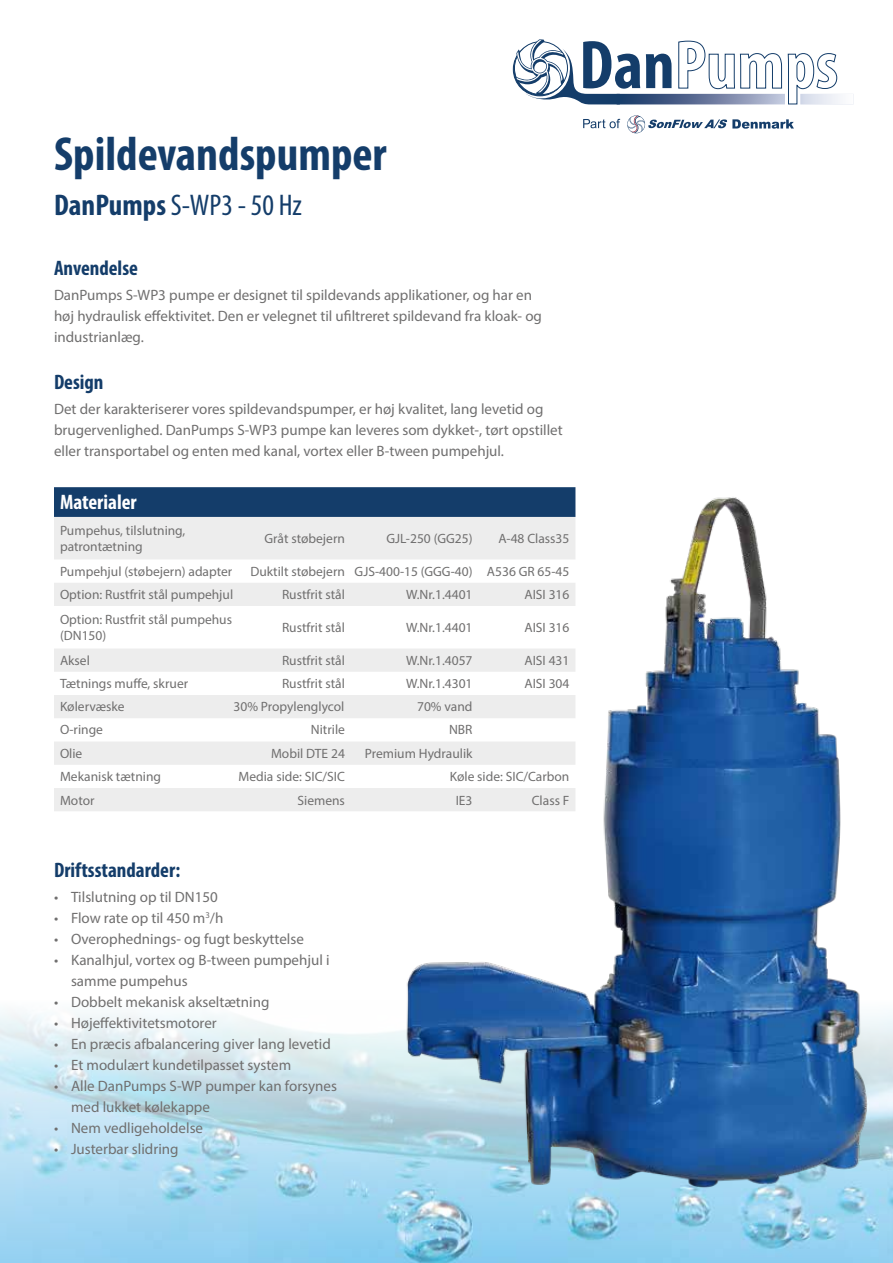
<style>
.page{position:relative;width:893px;height:1263px;background:#fff}
.page>*{position:absolute;margin:0;border:0;box-sizing:border-box;transform-origin:0 0}
.t1{font:700 condensed 48px "Myriad Pro";color:#143d6a}
.t2{font:condensed 30px "Myriad Pro";color:#143d6a}
.t3{font:700 condensed 21px "Myriad Pro";color:#143d6a}
.t4{font:700 condensed 21px "Myriad Pro";color:#fff}
.t5{font:15px/21px "Myriad Pro";color:#706f6f}
.t6{font:13.5px/16.2px "Myriad Pro";color:#706f6f}
.s1{font-weight:700}
</style>
<div class="page">
<img style="left:0;top:1012px;width:893px;height:251px">
<img style="left:370px;top:487px;width:523px;height:725px">
<svg style="left:640px;top:94px;width:38px;height:10px"></svg>
<div style="left:800px;top:94px;width:53px;height:10px;background:#f7f8fb"></div>
<svg style="left:515px;top:39px;width:125px;height:65px"></svg>
<svg style="left:646px;top:54px;width:25px;height:34px"></svg>
<svg style="left:678px;top:40px;width:159px;height:65px"></svg>
<svg style="left:627px;top:115px;width:167px;height:18px"></svg>
<svg style="left:583px;top:119px;width:37px;height:9px"></svg>
<div style="left:54px;top:487px;width:521px;height:30px;background:#143d6a"></div>
<svg style="left:54px;top:517px;width:521px;height:294px;fill:#ededed"></svg>
<h1 class="t1" style="left:54px;top:124px;width:334px">Spildevandspumper</h1>
<h2 class="t2" style="left:54px;top:187px;width:250px"><span class="s1">DanPumps</span> S-WP3 - 50 Hz</h2>
<h3 class="t3" style="left:54px;top:255px;width:85px">Anvendelse</h3>
<p class="t5" style="left:54px;top:285px;width:489px">DanPumps S-WP3 pumpe er designet til spildevands applikationer, og har en høj hydraulisk effektivitet. Den er velegnet til ufiltreret spildevand fra kloak- og industrianlæg.</p>
<h3 class="t3" style="left:54px;top:369px;width:51px">Design</h3>
<p class="t5" style="left:54px;top:398px;width:510px">Det der karakteriserer vores spildevandspumper, er høj kvalitet, lang levetid og brugervenlighed. DanPumps S-WP3 pumpe kan leveres som dykket-, tørt opstillet eller transportabel og enten med kanal, vortex eller B-tween pumpehjul.</p>
<h3 class="t4" style="left:60px;top:489px;width:78px">Materialer</h3>
<p class="t6" style="left:60px;top:522px;width:127px">Pumpehus, tilslutning, patrontætning</p>
<p class="t6" style="left:264px;top:530px;width:82px">Gråt støbejern</p>
<p class="t6" style="left:386px;top:530px;width:88px">GJL-250 (GG25)</p>
<p class="t6" style="left:498px;top:530px;width:73px">A-48 Class35</p>
<p class="t6" style="left:60px;top:563px;width:174px">Pumpehjul (støbejern) adapter</p>
<p class="t6" style="left:250px;top:563px;width:321px">Duktilt støbejern GJS-400-15 (GGG-40) A536 GR 65-45</p>
<p class="t6" style="left:60px;top:586px;width:175px">Option: Rustfrit stål pumpehjul</p>
<p class="t6" style="left:282px;top:586px;width:64px">Rustfrit stål</p>
<p class="t6" style="left:406px;top:586px;width:68px">W.Nr.1.4401</p>
<p class="t6" style="left:524px;top:586px;width:47px">AISI 316</p>
<p class="t6" style="left:60px;top:611px;width:174px">Option: Rustfrit stål pumpehus (DN150)</p>
<p class="t6" style="left:282px;top:619px;width:64px">Rustfrit stål</p>
<p class="t6" style="left:406px;top:619px;width:68px">W.Nr.1.4401</p>
<p class="t6" style="left:524px;top:619px;width:47px">AISI 316</p>
<p class="t6" style="left:60px;top:652px;width:31px">Aksel</p>
<p class="t6" style="left:282px;top:652px;width:64px">Rustfrit stål</p>
<p class="t6" style="left:406px;top:652px;width:68px">W.Nr.1.4057</p>
<p class="t6" style="left:524px;top:652px;width:47px">AISI 431</p>
<p class="t6" style="left:60px;top:675px;width:130px">Tætnings muffe, skruer</p>
<p class="t6" style="left:282px;top:675px;width:64px">Rustfrit stål</p>
<p class="t6" style="left:406px;top:675px;width:68px">W.Nr.1.4301</p>
<p class="t6" style="left:524px;top:675px;width:47px">AISI 304</p>
<p class="t6" style="left:60px;top:698px;width:66px">Kølervæske</p>
<p class="t6" style="left:234px;top:698px;width:112px">30% Propylenglycol</p>
<p class="t6" style="left:417px;top:698px;width:57px">70% vand</p>
<p class="t6" style="left:60px;top:721px;width:45px">O-ringe</p>
<p class="t6" style="left:311px;top:721px;width:36px">Nitrile</p>
<p class="t6" style="left:449px;top:721px;width:25px">NBR</p>
<p class="t6" style="left:60px;top:745px;width:24px">Olie</p>
<p class="t6" style="left:271px;top:745px;width:75px">Mobil DTE 24</p>
<p class="t6" style="left:365px;top:745px;width:109px">Premium Hydraulik</p>
<p class="t6" style="left:60px;top:768px;width:103px">Mekanisk tætning</p>
<p class="t6" style="left:238px;top:768px;width:108px">Media side: SIC/SIC</p>
<p class="t6" style="left:450px;top:768px;width:121px">Køle side: SIC/Carbon</p>
<p class="t6" style="left:60px;top:792px;width:36px">Motor</p>
<p class="t6" style="left:297px;top:792px;width:49px">Siemens</p>
<p class="t6" style="left:456px;top:792px;width:18px">IE3</p>
<p class="t6" style="left:532px;top:792px;width:39px">Class F</p>
<h3 class="t3" style="left:54px;top:857px;width:128px">Driftsstandarder:</h3>
<p class="t5" style="left:54px;top:886px;width:165px">• Tilslutning op til DN150</p>
<p class="t5" style="left:54px;top:907px;width:171px">• Flow rate op til 450 m<sup>3</sup>/h</p>
<p class="t5" style="left:54px;top:928px;width:251px">• Overophednings- og fugt beskyttelse</p>
<p class="t5" style="left:71px;top:949px;width:260px;text-indent:-17px">• Kanalhjul, vortex og B-tween pumpehjul i samme pumpehus</p>
<p class="t5" style="left:54px;top:991px;width:217px">• Dobbelt mekanisk akseltætning</p>
<p class="t5" style="left:54px;top:1012px;width:164px">• Højeffektivitetsmotorer</p>
<p class="t5" style="left:54px;top:1033px;width:278px">• En præcis afbalancering giver lang levetid</p>
<p class="t5" style="left:54px;top:1054px;width:239px">• Et modulært kundetilpasset system</p>
<p class="t5" style="left:71px;top:1075px;width:267px;text-indent:-17px">• Alle DanPumps S-WP pumper kan forsynes med lukket kølekappe</p>
<p class="t5" style="left:54px;top:1117px;width:151px">• Nem vedligeholdelse</p>
<p class="t5" style="left:54px;top:1138px;width:126px">• Justerbar slidring</p>
</div>
